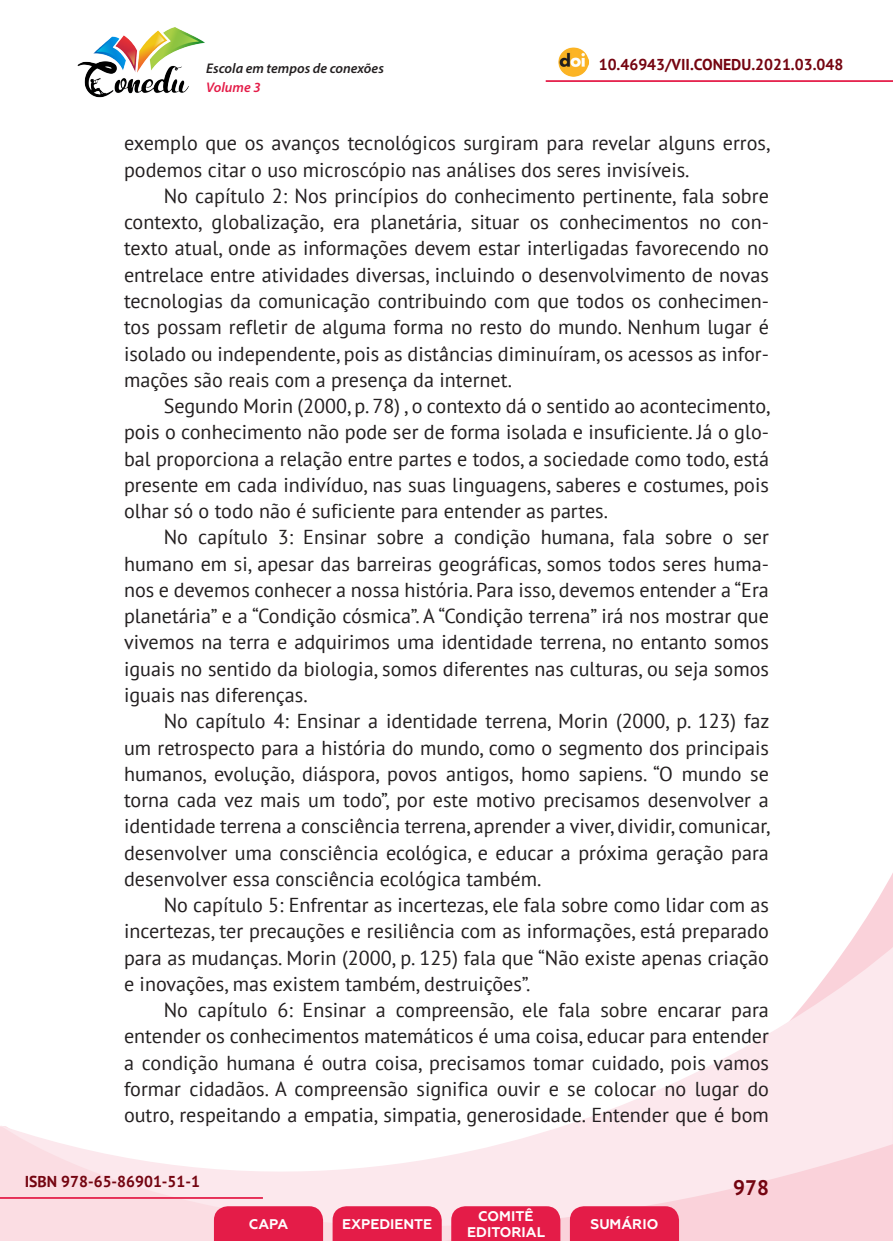
<style>
.page{position:relative;width:893px;height:1241px;background:#fff}
.page>*{position:absolute;margin:0;border:0;box-sizing:border-box;transform-origin:0 0}
.t1{font:700 21px "PT Sans";color:#740410}
._8_CORPO{font:20.12px/26.2px "PT Sans";color:#231f20;text-align:justify}
.t2{font:700 15.75px "PT Sans";color:#740410}
.t3{font:700 14px/16.8px "Geometria";color:#fff;text-align:center}
.t4{font:italic 600 14px "Myriad Pro";color:#231f20}
.t5{font:italic 600 14px "Myriad Pro";color:#e41c48}
</style>
<div class="page">
<svg style="left:848px;top:873px;width:45px;height:73px"></svg>
<svg style="left:0;top:946px;width:893px;height:294px"></svg>
<hr style="left:0;top:1196px;width:263px;height:2px;background:#e41c48">
<hr style="left:546px;top:80px;width:347px;height:2px;background:#e41c48">
<img style="left:559px;top:47px;width:30px;height:30px">
<img style="left:77px;top:27px;width:128px;height:71px">
<svg style="left:214px;top:1205px;width:109px;height:35px;background:#e52751"></svg>
<svg style="left:333px;top:1205px;width:109px;height:35px;background:#e52751"></svg>
<svg style="left:451px;top:1205px;width:109px;height:35px;background:#e52751"></svg>
<svg style="left:570px;top:1205px;width:109px;height:35px;background:#e52650"></svg>
<p class="t4" style="left:206px;top:59px;width:179px">Escola em tempos de conexões</p>
<p class="t2" style="left:599px;top:54px;width:246px">10.46943/VII.CONEDU.2021.03.048</p>
<p class="t5" style="left:206px;top:78px;width:56px">Volume 3</p>
<p class="_8_CORPO" style="left:124px;top:130px;width:648px">exemplo que os avanços tecnológicos surgiram para revelar alguns erros, podemos citar o uso microscópio nas análises dos seres invisíveis.</p>
<p class="_8_CORPO" style="left:124px;top:182px;width:646px;text-indent:40px">No capítulo 2: Nos princípios do conhecimento pertinente, fala sobre contexto, globalização, era planetária, situar os conhecimentos no con&shy;texto atual, onde as informações devem estar interligadas favorecendo no entrelace entre atividades diversas, incluindo o desenvolvimento de novas tecnologias da comunicação contribuindo com que todos os conhecimen&shy;tos possam refletir de alguma forma no resto do mundo. Nenhum lugar é isolado ou independente, pois as distâncias diminuíram, os acessos as infor&shy;mações são reais com a presença da internet.</p>
<p class="_8_CORPO" style="left:124px;top:392px;width:648px;text-indent:40px">Segundo Morin (2000, p. 78) , o contexto dá o sentido ao acontecimento, pois o conhecimento não pode ser de forma isolada e insuficiente. Já o glo&shy;bal proporciona a relação entre partes e todos, a sociedade como todo, está presente em cada indivíduo, nas suas linguagens, saberes e costumes, pois olhar só o todo não é suficiente para entender as partes.</p>
<p class="_8_CORPO" style="left:124px;top:523px;width:646px;text-indent:40px">No capítulo 3: Ensinar sobre a condição humana, fala sobre o ser humano em si, apesar das barreiras geográficas, somos todos seres huma&shy;nos e devemos conhecer a nossa história. Para isso, devemos entender a “Era planetária” e a “Condição cósmica”. A “Condição terrena” irá nos mostrar que vivemos na terra e adquirimos uma identidade terrena, no entanto somos iguais no sentido da biologia, somos diferentes nas culturas, ou seja somos iguais nas diferenças.</p>
<p class="_8_CORPO" style="left:124px;top:707px;width:648px;text-indent:40px">No capítulo 4: Ensinar a identidade terrena, Morin (2000, p. 123) faz um retrospecto para a história do mundo, como o segmento dos principais humanos, evolução, diáspora, povos antigos, homo sapiens. “O mundo se torna cada vez mais um todo”, por este motivo precisamos desenvolver a identidade terrena a consciência terrena, aprender a viver, dividir, comunicar, desenvolver uma consciência ecológica, e educar a próxima geração para desenvolver essa consciência ecológica também.</p>
<p class="_8_CORPO" style="left:124px;top:891px;width:646px;text-indent:40px">No capítulo 5: Enfrentar as incertezas, ele fala sobre como lidar com as incertezas, ter precauções e resiliência com as informações, está preparado para as mudanças. Morin (2000, p. 125) fala que “Não existe apenas criação e inovações, mas existem também, destruições”.</p>
<p class="_8_CORPO" style="left:124px;top:996px;width:646px;text-indent:40px">No capítulo 6: Ensinar a compreensão, ele fala sobre encarar para entender os conhecimentos matemáticos é uma coisa, educar para entender a condição humana é outra coisa, precisamos tomar cuidado, pois vamos formar cidadãos. A compreensão significa ouvir e se colocar no lugar do outro, respeitando a empatia, simpatia, generosidade. Entender que é bom</p>
<p class="t2" style="left:25px;top:1170px;width:177px">ISBN 978-65-86901-51-1</p>
<p class="t3" style="left:249px;top:1215px;width:41px">CAPA</p>
<p class="t3" style="left:342px;top:1215px;width:92px">EXPEDIENTE</p>
<p class="t3" style="left:467px;top:1207px;width:79px">COMITÊ<br>EDITORIAL</p>
<p class="t3" style="left:590px;top:1215px;width:69px">SUMÁRIO</p>
<p class="t1" style="left:733px;top:1173px;width:37px">978</p>
</div>
